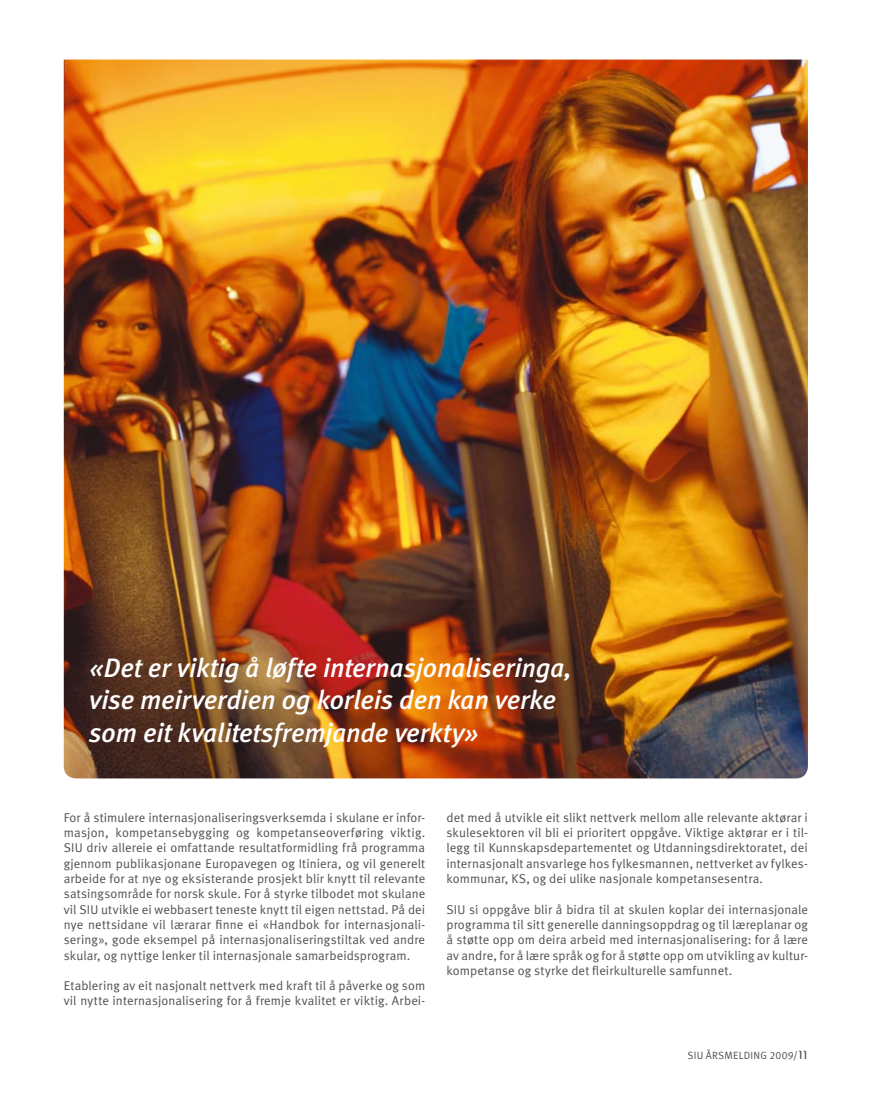
<style>
.page{position:relative;width:893px;height:1106px;background:#fff}
.page>*{position:absolute;margin:0;border:0;box-sizing:border-box;transform-origin:0 0}
.t1{font:italic 26.7px/32.4px "Meta Medium LF";letter-spacing:-.005em;color:#fff}
.t2{font:12.75px/15.3px "Meta Normal LF";letter-spacing:.01em;color:#504f53;text-align:justify}
.t3{font:10.5px "Meta Normal LF";letter-spacing:.025em;color:#504f53}
.s1{font-family:"Prosper";font-weight:500}
</style>
<div class="page">
<img style="left:64px;top:60px;width:744px;height:718px">
<h1 class="t1" style="left:89px;top:651px;width:484px">«Det er viktig å løfte internasjonaliseringa, vise meirverdien og korleis den kan verke som eit kvalitetsfremjande verkty»</h1>
<p class="t2" style="left:64px;top:809px;width:363px">For å stimulere internasjonaliseringsverksemda i skulane er infor&shy;masjon, kompetansebygging og kompetanseoverføring viktig.<br>SIU driv allereie ei omfattande resultatformidling frå programma gjennom publikasjonane Europavegen og Itiniera, og vil generelt arbeide for at nye og eksisterande prosjekt blir knytt til relevante satsingsområde for norsk skule. For å styrke tilbodet mot skulane vil SIU utvikle ei webbasert teneste knytt til eigen nettstad. På dei nye nettsidane vil lærarar finne ei «Handbok for internasjonali&shy;sering», gode eksempel på internasjonaliseringstiltak ved andre skular, og nyttige lenker til internasjonale samarbeidsprogram.</p>
<p class="t2" style="left:64px;top:978px;width:363px">Etablering av eit nasjonalt nettverk med kraft til å påverke og som vil nytte internasjonalisering for å fremje kvalitet er viktig. Arbei-</p>
<p class="t2" style="left:446px;top:809px;width:363px">det med å utvikle eit slikt nettverk mellom alle relevante aktørar i skulesektoren vil bli ei prioritert oppgåve. Viktige aktørar er i til&shy;legg til Kunnskapsdepartementet og Utdanningsdirektoratet, dei internasjonalt ansvarlege hos fylkesmannen, nettverket av fylkes&shy;kommunar, KS, og dei ulike nasjonale kompetansesentra.</p>
<p class="t2" style="left:446px;top:901px;width:363px">SIU si oppgåve blir å bidra til at skulen koplar dei internasjonale programma til sitt generelle danningsoppdrag og til læreplanar og å støtte opp om deira arbeid med internasjonalisering: for å lære av andre, for å lære språk og for å støtte opp om utvikling av kultur&shy;kompetanse og styrke det fleirkulturelle samfunnet.</p>
<p class="t3" style="left:688px;top:1049px;width:122px">SIU ÅRSMELDING 2009/<span class="s1">11</span></p>
</div>
